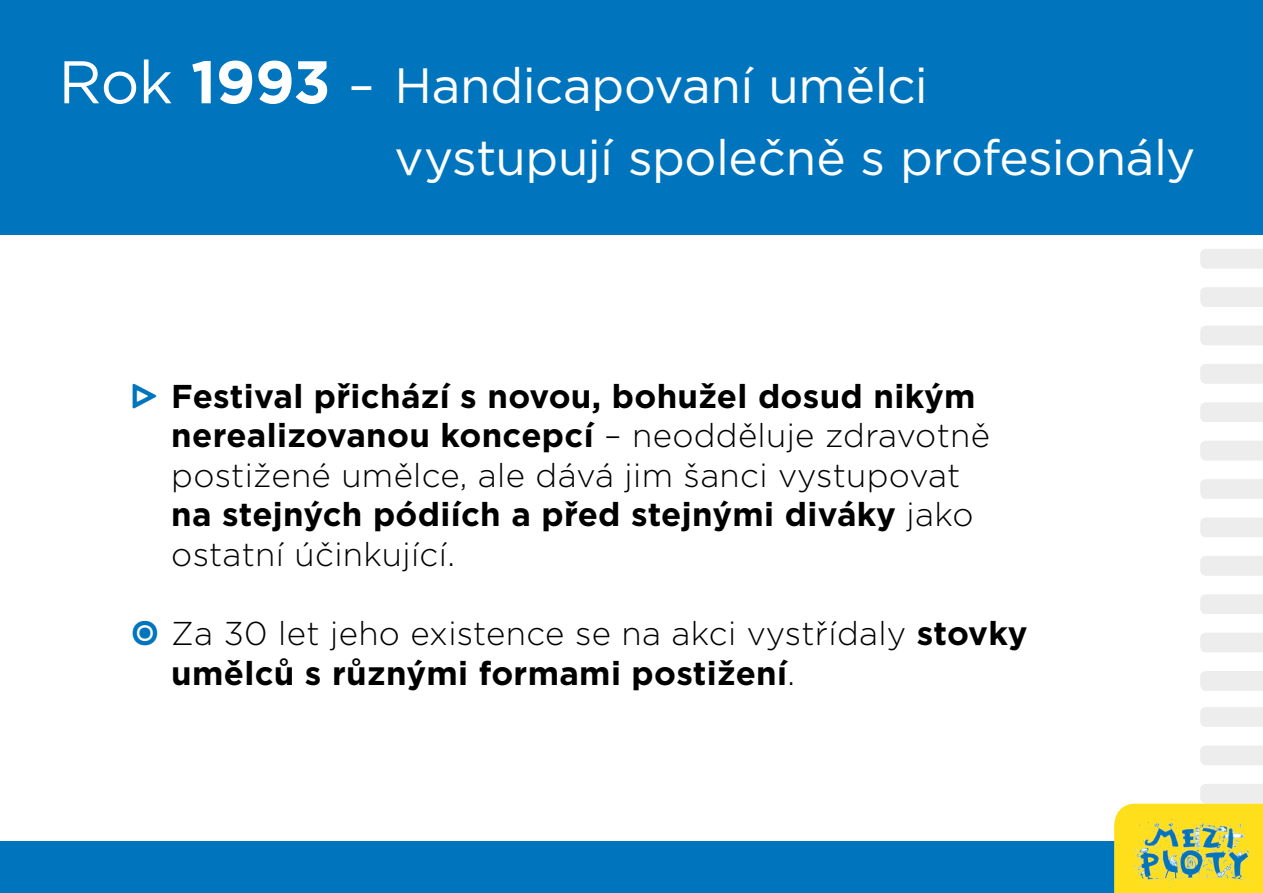
<style>
.page{position:relative;width:1263px;height:893px;background:#fff}
.page>*{position:absolute;margin:0;border:0;box-sizing:border-box;transform-origin:0 0}
.t1{font:49.5px/72px "Gotham";letter-spacing:-.01em;color:#fff}
.t2{font:700 33px/39.6px "Gotham";letter-spacing:.01em;color:#000}
.t3{font:300 33px/39.6px "Gotham";letter-spacing:.01em;color:#000}
.s1{font-size:60px}
.s2{font-weight:700;font-size:60px}
.s3{font-family:"Katarine Std";font-weight:500;color:#0075be}
.s4{font-weight:300}
.s5{font-weight:700}
</style>
<div class="page">
<div style="left:0;top:0;width:1263px;height:235px;background:#0075be"></div>
<svg style="left:1200px;top:707px;width:63px;height:20px"></svg>
<svg style="left:1200px;top:746px;width:63px;height:19px"></svg>
<svg style="left:1200px;top:249px;width:63px;height:20px"></svg>
<svg style="left:1200px;top:287px;width:63px;height:20px"></svg>
<svg style="left:1200px;top:326px;width:63px;height:19px"></svg>
<svg style="left:1200px;top:364px;width:63px;height:20px"></svg>
<svg style="left:1200px;top:402px;width:63px;height:20px"></svg>
<svg style="left:1200px;top:441px;width:63px;height:19px"></svg>
<svg style="left:1200px;top:479px;width:63px;height:20px"></svg>
<svg style="left:1200px;top:518px;width:63px;height:19px"></svg>
<svg style="left:1200px;top:556px;width:63px;height:20px"></svg>
<svg style="left:1200px;top:594px;width:63px;height:20px"></svg>
<svg style="left:1200px;top:633px;width:63px;height:19px"></svg>
<svg style="left:1200px;top:671px;width:63px;height:20px"></svg>
<div style="left:0;top:842px;width:1263px;height:51px;background:#0075be"></div>
<svg style="left:1114px;top:784px;width:149px;height:109px"></svg>
<img style="left:1133px;top:820px;width:117px;height:68px">
<h1 class="t1" style="left:394px;top:49px;width:802px;text-indent:-336px"><span class="s1">Rok</span> <span class="s2">1993</span> – Handicapovaní umělci<br>vystupují společně s profesionály</h1>
<p class="t2" style="left:171px;top:376px;width:820px;text-indent:-40px"><span class="s3">▷</span> Festival přichází s novou, bohužel dosud nikým nerealizovanou koncepcí <span class="s4">– neodděluje zdravotně postižené umělce, ale dává jim šanci vystupovat </span>na stejných pódiích a před stejnými diváky <span class="s4">jako ostatní účinkující.</span></p>
<p class="t3" style="left:171px;top:613px;width:858px;text-indent:-40px"><span class="s3">◉</span> Za 30 let jeho existence se na akci vystřídaly <span class="s5">stovky umělců s různými formami postižení</span>.</p>
</div>
